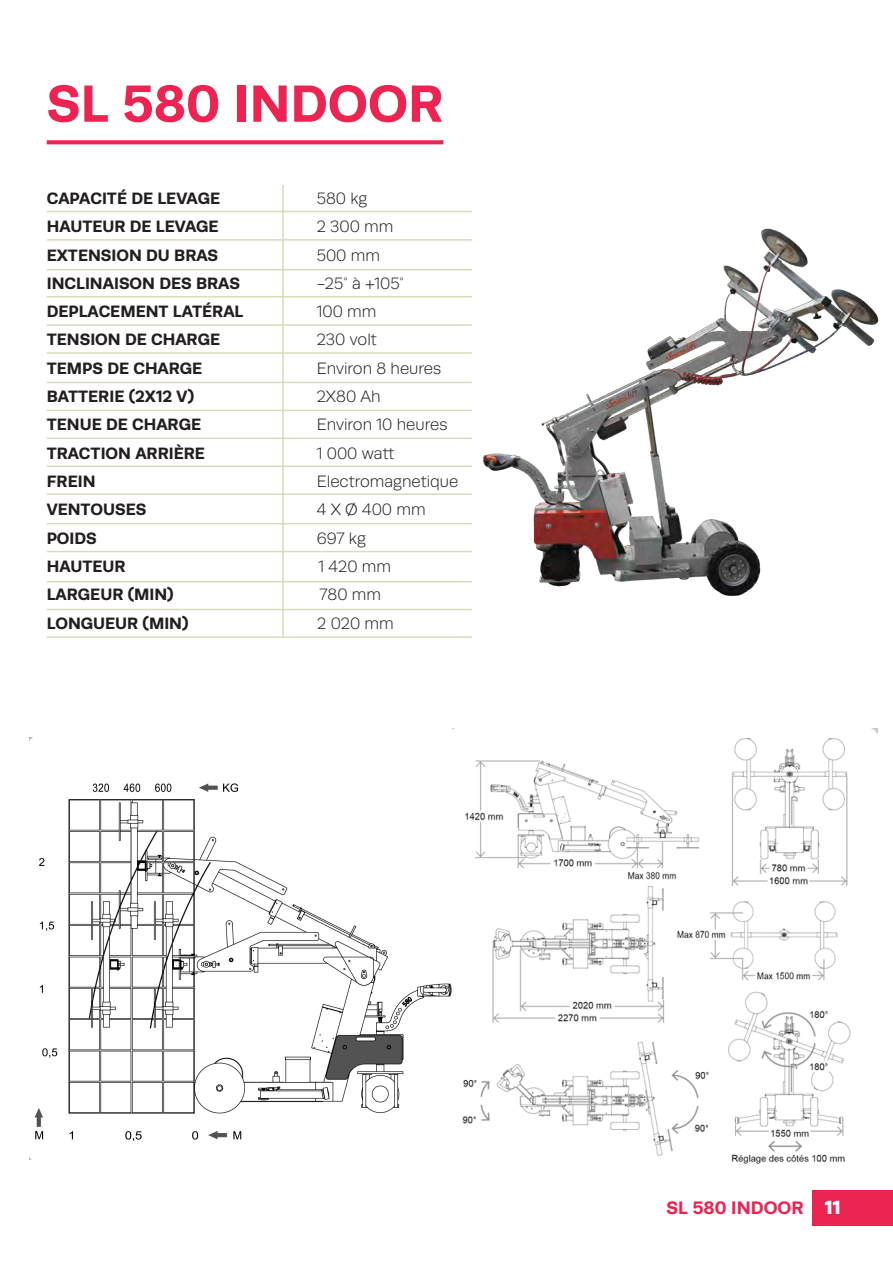
<style>
.page{position:relative;width:893px;height:1263px;background:#fff}
.page>*{position:absolute;margin:0;border:0;box-sizing:border-box;transform-origin:0 0}
.Product_Description{font:700 52.5px "Runda";color:#ed2452}
.t1{font:900 19.2px "Runda";color:#fff}
.t2{font:700 18.15px "Runda";color:#ed2452}
.Product_Description-2{font:700 16.5px "Runda";color:#231f20}
.Product_Description-3{font:300 16.5px "Runda";color:#231f20}
</style>
<div class="page">
<div style="left:812px;top:1190px;width:81px;height:35px;background:#ed2452"></div>
<svg style="left:47px;top:140px;width:396px;height:4px;background:#ee315c"></svg>
<img style="left:30px;top:737px;width:422px;height:422px">
<img style="left:462px;top:729px;width:416px;height:435px">
<img style="left:483px;top:228px;width:396px;height:368px">
<hr style="left:282px;top:185px;width:2px;height:452px;background:#d6ddb8">
<hr style="left:47px;top:211px;width:425px;height:1px;background:#d6ddb8">
<hr style="left:47px;top:239px;width:425px;height:2px;background:#d6ddb8">
<hr style="left:47px;top:269px;width:425px;height:2px;background:#d6ddb8">
<hr style="left:47px;top:296px;width:425px;height:1px;background:#d6ddb8">
<hr style="left:47px;top:324px;width:425px;height:2px;background:#d6ddb8">
<hr style="left:47px;top:352px;width:425px;height:2px;background:#d6ddb8">
<hr style="left:47px;top:382px;width:425px;height:1px;background:#d6ddb8">
<hr style="left:47px;top:410px;width:425px;height:1px;background:#d6ddb8">
<hr style="left:47px;top:438px;width:425px;height:1px;background:#d6ddb8">
<hr style="left:47px;top:465px;width:425px;height:2px;background:#d6ddb8">
<hr style="left:47px;top:493px;width:425px;height:2px;background:#d6ddb8">
<hr style="left:47px;top:523px;width:425px;height:1px;background:#d6ddb8">
<hr style="left:47px;top:551px;width:425px;height:1px;background:#d6ddb8">
<hr style="left:47px;top:581px;width:425px;height:1px;background:#d6ddb8">
<hr style="left:47px;top:609px;width:425px;height:1px;background:#d6ddb8">
<hr style="left:47px;top:636px;width:425px;height:2px;background:#d6ddb8">
<p class="Product_Description" style="left:47px;top:72px;width:398px">SL 580 INDOOR</p>
<p class="Product_Description-2" style="left:47px;top:188px;width:175px">CAPACITÉ DE LEVAGE</p>
<p class="Product_Description-3" style="left:317px;top:189px;width:52px">580 kg</p>
<p class="Product_Description-2" style="left:47px;top:217px;width:173px">HAUTEUR DE LEVAGE</p>
<p class="Product_Description-3" style="left:317px;top:218px;width:78px">2 300 mm</p>
<p class="Product_Description-2" style="left:47px;top:245px;width:173px">EXTENSION DU BRAS</p>
<p class="Product_Description-3" style="left:317px;top:246px;width:65px">500 mm</p>
<p class="Product_Description-2" style="left:47px;top:273px;width:195px">INCLINAISON DES BRAS</p>
<p class="Product_Description-3" style="left:317px;top:274px;width:89px">-25° à +105°</p>
<p class="Product_Description-2" style="left:47px;top:302px;width:198px">DEPLACEMENT LATÉRAL</p>
<p class="Product_Description-3" style="left:317px;top:303px;width:61px">100 mm</p>
<p class="Product_Description-2" style="left:47px;top:330px;width:175px">TENSION DE CHARGE</p>
<p class="Product_Description-3" style="left:317px;top:331px;width:62px">230 volt</p>
<p class="Product_Description-2" style="left:47px;top:358px;width:157px">TEMPS DE CHARGE</p>
<p class="Product_Description-3" style="left:317px;top:359px;width:126px">Environ 8 heures</p>
<p class="Product_Description-2" style="left:47px;top:387px;width:149px">BATTERIE (2X12 V)</p>
<p class="Product_Description-3" style="left:317px;top:388px;width:65px">2X80 Ah</p>
<p class="Product_Description-2" style="left:47px;top:415px;width:156px">TENUE DE CHARGE</p>
<p class="Product_Description-3" style="left:317px;top:416px;width:132px">Environ 10 heures</p>
<p class="Product_Description-2" style="left:47px;top:443px;width:160px">TRACTION ARRIÈRE</p>
<p class="Product_Description-3" style="left:317px;top:444px;width:79px">1 000 watt</p>
<p class="Product_Description-2" style="left:47px;top:472px;width:50px">FREIN</p>
<p class="Product_Description-3" style="left:317px;top:473px;width:143px">Electromagnetique</p>
<p class="Product_Description-2" style="left:47px;top:500px;width:101px">VENTOUSES</p>
<p class="Product_Description-3" style="left:317px;top:501px;width:110px">4 X Ø 400 mm</p>
<p class="Product_Description-2" style="left:47px;top:528px;width:52px">POIDS</p>
<p class="Product_Description-3" style="left:317px;top:529px;width:51px">697 kg</p>
<p class="Product_Description-2" style="left:47px;top:557px;width:80px">HAUTEUR</p>
<p class="Product_Description-3" style="left:319px;top:558px;width:74px">1 420 mm</p>
<p class="Product_Description-2" style="left:47px;top:585px;width:128px">LARGEUR (MIN)</p>
<p class="Product_Description-3" style="left:319px;top:586px;width:63px">780 mm</p>
<p class="Product_Description-2" style="left:47px;top:613px;width:143px">LONGUEUR (MIN)</p>
<p class="Product_Description-3" style="left:317px;top:614px;width:78px">2 020 mm</p>
<p class="t2" style="left:667px;top:1197px;width:139px">SL 580 INDOOR</p>
<p class="t1" style="left:825px;top:1196px;width:17px">11</p>
</div>
